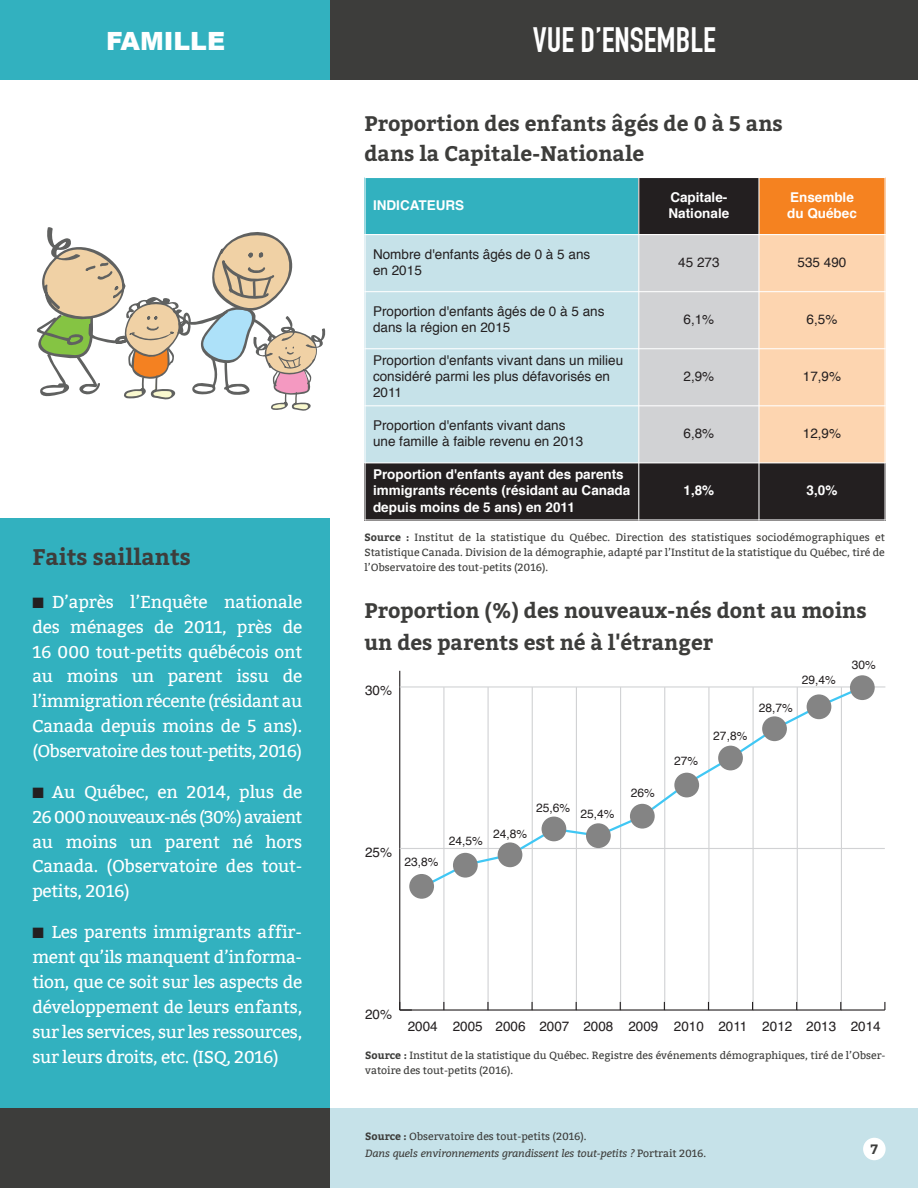
<style>
.page{position:relative;width:918px;height:1188px;background:#fff}
.page>*{position:absolute;margin:0;border:0;box-sizing:border-box;transform-origin:0 0}
.t1{font:700 34.5px "DIN Condensed";color:#fff}
.t2{font:900 25.05px "Arial";color:#fff}
.t3{font:700 22.5px "Bitter";color:#3d3d3b}
.t4{font:700 21px/30px "Bitter";color:#3d3d3b}
.t5{font:17.25px/24.9px "Bitter";letter-spacing:-.02em;color:#fff;text-align:justify}
.t6{font:13.5px/16.2px "Helvetica";color:#231f20}
.t7{font:700 13.5px/16.2px "Helvetica";color:#fff}
.t8{font:700 13.5px "Bitter";color:#3d3d3b}
.t9{font:12px "Helvetica";color:#231f20}
.t10{font:10.5px/15.3px "Bitter";color:#3d3d3b;text-align:justify}
.t11{font:italic 10.5px/17.1px "Bitter";letter-spacing:-.02em;color:#3d3d3b}
.s1{color:#231f20}
.s2{font-weight:700}
.s3{font-weight:700;font-style:normal}
.s4{font-style:normal}
</style>
<div class="page">
<div style="left:0;top:0;width:330px;height:80px;background:#32b1bf"></div>
<div style="left:0;top:518px;width:330px;height:591px;background:#32b1bf"></div>
<div style="left:330px;top:0;width:588px;height:80px;background:#3d3d3b"></div>
<div style="left:0;top:1108px;width:330px;height:80px;background:#3d3d3b"></div>
<div style="left:330px;top:1108px;width:588px;height:80px;background:#c6e2e9"></div>
<svg style="left:36px;top:227px;width:290px;height:184px"></svg>
<div style="left:364px;top:177px;width:275px;height:58px;background:#32b1bf"></div>
<div style="left:639px;top:177px;width:120px;height:58px;background:#231f20"></div>
<div style="left:759px;top:177px;width:127px;height:58px;background:#f58220"></div>
<div style="left:364px;top:235px;width:275px;height:57px;background:#c6e2e9"></div>
<div style="left:639px;top:235px;width:120px;height:57px;background:#d1d2d4"></div>
<div style="left:759px;top:235px;width:127px;height:57px;background:#fdd5b0"></div>
<div style="left:364px;top:292px;width:275px;height:57px;background:#c6e2e9"></div>
<div style="left:639px;top:292px;width:120px;height:57px;background:#d1d2d4"></div>
<div style="left:759px;top:292px;width:127px;height:57px;background:#fdd5b0"></div>
<div style="left:364px;top:349px;width:275px;height:57px;background:#c6e2e9"></div>
<div style="left:639px;top:349px;width:120px;height:57px;background:#d1d2d4"></div>
<div style="left:759px;top:349px;width:127px;height:57px;background:#fdd5b0"></div>
<div style="left:364px;top:406px;width:275px;height:57px;background:#c6e2e9"></div>
<div style="left:639px;top:406px;width:120px;height:57px;background:#d1d2d4"></div>
<div style="left:759px;top:406px;width:127px;height:57px;background:#fdd5b0"></div>
<div style="left:364px;top:463px;width:275px;height:57px;background:#231f20"></div>
<div style="left:639px;top:463px;width:120px;height:57px;background:#231f20"></div>
<div style="left:759px;top:463px;width:127px;height:57px;background:#231f20"></div>
<hr style="left:365px;top:177px;width:1px;height:343px;background:#fff">
<hr style="left:638px;top:177px;width:1px;height:343px;background:#fff">
<hr style="left:758px;top:177px;width:2px;height:343px;background:#fff">
<hr style="left:885px;top:177px;width:1px;height:343px;background:#fff">
<hr style="left:364px;top:177px;width:522px;height:1px;background:#fff">
<hr style="left:364px;top:234px;width:522px;height:1px;background:#fff">
<hr style="left:364px;top:291px;width:522px;height:1px;background:#fff">
<hr style="left:364px;top:348px;width:522px;height:1px;background:#fff">
<hr style="left:364px;top:405px;width:522px;height:1px;background:#fff">
<hr style="left:364px;top:462px;width:522px;height:1px;background:#fff">
<hr style="left:364px;top:519px;width:522px;height:1px;background:#fff">
<hr style="left:443px;top:687px;width:1px;height:324px;background:#d1d2d4">
<hr style="left:488px;top:687px;width:1px;height:324px;background:#d1d2d4">
<hr style="left:532px;top:687px;width:1px;height:324px;background:#d1d2d4">
<hr style="left:576px;top:687px;width:1px;height:324px;background:#d1d2d4">
<hr style="left:620px;top:687px;width:1px;height:324px;background:#d1d2d4">
<hr style="left:664px;top:687px;width:1px;height:324px;background:#d1d2d4">
<hr style="left:708px;top:687px;width:1px;height:324px;background:#d1d2d4">
<hr style="left:753px;top:687px;width:1px;height:324px;background:#d1d2d4">
<hr style="left:797px;top:687px;width:1px;height:324px;background:#d1d2d4">
<hr style="left:841px;top:687px;width:1px;height:324px;background:#d1d2d4">
<hr style="left:400px;top:1009px;width:485px;height:2px;background:#231f20">
<svg style="left:487px;top:1002px;width:2px;height:8px"></svg>
<hr style="left:399px;top:671px;width:1px;height:339px;background:#231f20">
<svg style="left:399px;top:1002px;width:13px;height:9px"></svg>
<hr style="left:400px;top:848px;width:485px;height:1px;background:#d1d2d4">
<hr style="left:400px;top:686px;width:485px;height:2px;background:#d1d2d4">
<svg style="left:419px;top:686px;width:440px;height:204px"></svg>
<div style="left:409px;top:874px;width:25px;height:25px;background:#848484;border-radius:50%"></div>
<div style="left:453px;top:853px;width:25px;height:25px;background:#848484;border-radius:50%"></div>
<div style="left:498px;top:842px;width:24px;height:25px;background:#848484;border-radius:50%"></div>
<div style="left:542px;top:817px;width:24px;height:24px;background:#848484;border-radius:50%"></div>
<div style="left:586px;top:823px;width:25px;height:25px;background:#848484;border-radius:50%"></div>
<div style="left:630px;top:804px;width:25px;height:25px;background:#848484;border-radius:50%"></div>
<div style="left:674px;top:773px;width:25px;height:24px;background:#848484;border-radius:50%"></div>
<div style="left:718px;top:746px;width:25px;height:24px;background:#848484;border-radius:50%"></div>
<div style="left:762px;top:716px;width:25px;height:25px;background:#848484;border-radius:50%"></div>
<div style="left:807px;top:694px;width:24px;height:25px;background:#848484;border-radius:50%"></div>
<div style="left:850px;top:675px;width:25px;height:25px;background:#848484;border-radius:50%"></div>
<hr style="left:0;top:0;width:1px;height:80px;background:#3d3d3b">
<hr style="left:0;top:1108px;width:1px;height:80px;background:#d9eac1">
<div style="left:863px;top:1138px;width:23px;height:22px;background:#fff;border-radius:50%"></div>
<h2 class="t2" style="left:106px;top:23px;width:121px">FAMILLE</h2>
<h1 class="t1" style="left:533px;top:28px;width:185px">VUE D’ENSEMBLE</h1>
<p class="t4" style="left:364px;top:107px;width:420px">Proportion des enfants âgés de 0 à 5 ans dans la Capitale-Nationale</p>
<p class="t7" style="left:373px;top:198px;width:93px">INDICATEURS</p>
<p class="t7" style="left:669px;top:190px;width:62px">Capitale-<br>Nationale</p>
<p class="t7" style="left:787px;top:190px;width:71px">Ensemble du Québec</p>
<p class="t6" style="left:373px;top:247px;width:219px">Nombre d'enfants âgés de 0 à 5 ans en 2015</p>
<p class="t6" style="left:678px;top:255px;width:43px">45 273</p>
<p class="t6" style="left:798px;top:255px;width:50px">535 490</p>
<p class="t6" style="left:373px;top:304px;width:233px">Proportion d'enfants âgés de 0 à 5 ans dans la région en 2015</p>
<p class="t6" style="left:684px;top:312px;width:32px">6,1%</p>
<p class="t6" style="left:807px;top:312px;width:32px">6,5%</p>
<p class="t6" style="left:373px;top:353px;width:252px">Proportion d'enfants vivant dans un milieu considéré parmi les plus défavorisés en<br>2011</p>
<p class="t6" style="left:684px;top:369px;width:32px">2,9%</p>
<p class="t6" style="left:803px;top:369px;width:40px">17,9%</p>
<h3 class="t3" style="left:32px;top:540px;width:160px">Faits saillants</h3>
<p class="t5" style="left:32px;top:590px;width:271px"><span class="s1">■</span> D’après l’Enquête nationale des ménages de 2011, près de 16 000 tout-petits québécois ont au moins un parent issu de l’immigration récente (résidant au Canada depuis moins de 5 ans). (Observatoire des tout-petits, 2016)</p>
<p class="t5" style="left:32px;top:780px;width:271px"><span class="s1">■</span> Au Québec, en 2014, plus de 26 000 nouveaux-nés (30%) avaient au moins un parent né hors Canada. (Observatoire des tout&shy;petits, 2016)</p>
<p class="t5" style="left:32px;top:920px;width:271px"><span class="s1">■</span> Les parents immigrants affir&shy;ment qu’ils manquent d’informa&shy;tion, que ce soit sur les aspects de développement de leurs enfants, sur les services, sur les ressources, sur leurs droits, etc. (ISQ, 2016)</p>
<p class="t6" style="left:373px;top:418px;width:212px">Proportion d'enfants vivant dans une famille à faible revenu en 2013</p>
<p class="t6" style="left:684px;top:427px;width:32px">6,8%</p>
<p class="t6" style="left:803px;top:427px;width:40px">12,9%</p>
<p class="t7" style="left:373px;top:467px;width:259px">Proportion d'enfants ayant des parents immigrants récents (résidant au Canada depuis moins de 5 ans) en 2011</p>
<p class="t7" style="left:684px;top:484px;width:32px">1,8%</p>
<p class="t7" style="left:807px;top:484px;width:32px">3,0%</p>
<p class="t10" style="left:364px;top:529px;width:522px"><span class="s2">Source :</span> Institut de la statistique du Québec. Direction des statistiques sociodémographiques et Statistique Canada. Division de la démographie, adapté par l’Institut de la statistique du Québec, tiré de l’Observatoire des tout-petits (2016).</p>
<p class="t4" style="left:364px;top:594px;width:504px;line-height:31.5px">Proportion (%) des nouveaux-nés dont au moins un des parents est né à l'étranger</p>
<p class="t6" style="left:365px;top:683px;width:29px">30%</p>
<p class="t6" style="left:365px;top:845px;width:29px">25%</p>
<p class="t9" style="left:404px;top:857px;width:36px">23,8%</p>
<p class="t9" style="left:449px;top:835px;width:36px">24,5%</p>
<p class="t9" style="left:493px;top:829px;width:36px">24,8%</p>
<p class="t9" style="left:536px;top:802px;width:36px">25,6%</p>
<p class="t9" style="left:580px;top:808px;width:36px">25,4%</p>
<p class="t9" style="left:631px;top:788px;width:26px">26%</p>
<p class="t9" style="left:674px;top:756px;width:26px">27%</p>
<p class="t9" style="left:713px;top:731px;width:36px">27,8%</p>
<p class="t9" style="left:759px;top:703px;width:36px">28,7%</p>
<p class="t9" style="left:802px;top:675px;width:36px">29,4%</p>
<p class="t9" style="left:852px;top:660px;width:26px">30%</p>
<p class="t6" style="left:365px;top:1006px;width:29px">20%</p>
<p class="t6" style="left:408px;top:1019px;width:474px">2004 2005 2006 2007 2008 2009 2010 2011 2012 2013 2014</p>
<p class="t10" style="left:365px;top:1047px;width:522px"><span class="s2">Source :</span> Institut de la statistique du Québec. Registre des événements démographiques, tiré de l’Obser&shy;vatoire des tout-petits (2016).</p>
<p class="t11" style="left:365px;top:1127px;width:343px"><span class="s3">Source :</span> <span class="s4">Observatoire des tout-petits (2016).<br></span>Dans quels environnements grandissent les tout-petits ? <span class="s4">Portrait 2016.</span></p>
<p class="t8" style="left:871px;top:1139px;width:9px">7</p>
</div>
